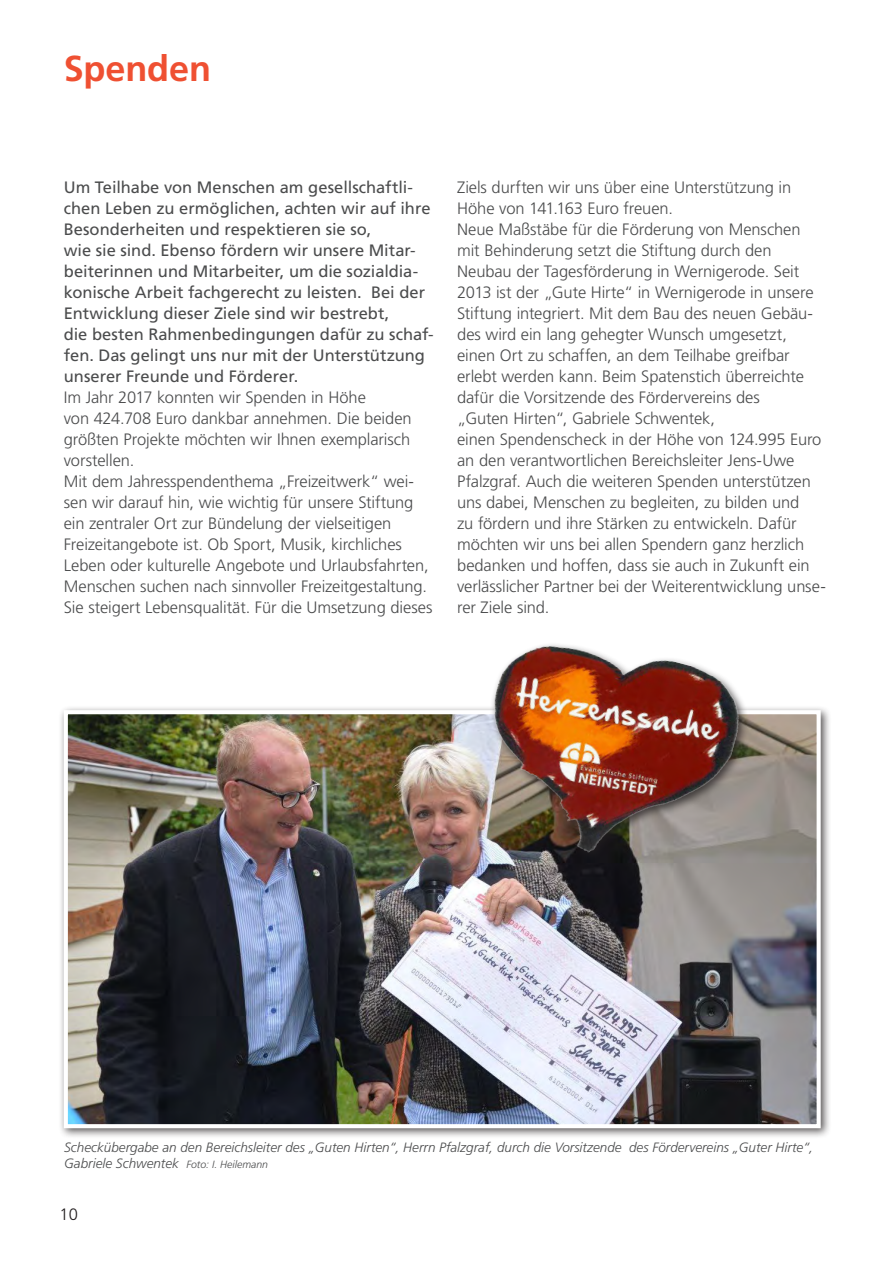
<style>
.page{position:relative;width:893px;height:1263px;background:#fff}
.page>*{position:absolute;margin:0;border:0;box-sizing:border-box;transform-origin:0 0}
.t1{font:700 36px "Frutiger LT Pro";letter-spacing:-.005em;color:#ef5032}
.t2{font:300 16.5px/21px "Frutiger LT Pro";letter-spacing:-.005em;color:#4b4c4d}
.t3{font:16.5px/21px "Frutiger LT Pro";color:#4b4c4d}
.t4{font:300 16.5px "Frutiger LT Pro";color:#231f20}
.t5{font:italic 300 13.5px/16.2px "Frutiger LT Pro";color:#4b4c4d}
.s1{font-size:10.5px}
</style>
<div class="page">
<div style="left:59px;top:705px;width:773px;height:434px;background:#231f20;opacity:.75"></div>
<img style="left:69px;top:715px;width:747px;height:408px">
<div style="left:64px;top:710px;width:757px;height:418px;border:4px solid #fff"></div>
<img style="left:442px;top:644px;width:331px;height:253px">
<p class="t1" style="left:64px;top:47px;width:149px">Spenden</p>
<p class="t3" style="left:64px;top:177px;width:368px">Um Teilhabe von Menschen am gesellschaftli&shy;chen Leben zu ermöglichen, achten wir auf ihre<br>Besonderheiten und respektieren sie so,</p>
<p class="t3" style="left:64px;top:240px;width:363px">wie sie sind. Ebenso fördern wir unsere Mitar&shy;beiterinnen und Mitarbeiter, um die sozialdia&shy;konische Arbeit fachgerecht zu leisten. Bei der Entwicklung dieser Ziele sind wir bestrebt,</p>
<p class="t3" style="left:64px;top:324px;width:371px">die besten Rahmenbedingungen dafür zu schaf&shy;fen. Das gelingt uns nur mit der Unterstützung unserer Freunde und Förderer.</p>
<p class="t2" style="left:64px;top:387px;width:304px">Im Jahr 2017 konnten wir Spenden in Höhe</p>
<p class="t2" style="left:64px;top:408px;width:349px;text-align:justify">von 424.708 Euro dankbar annehmen. Die beiden größten Projekte möchten wir Ihnen exemplarisch vorstellen.</p>
<p class="t2" style="left:64px;top:471px;width:370px">Mit dem Jahresspendenthema „Freizeitwerk“ wei&shy;sen wir darauf hin, wie wichtig für unsere Stiftung ein zentraler Ort zur Bündelung der vielseitigen Freizeitangebote ist. Ob Sport, Musik, kirchliches Leben oder kulturelle Angebote und Urlaubsfahrten, Menschen suchen nach sinnvoller Freizeitgestaltung.<br>Sie steigert Lebensqualität. Für die Umsetzung dieses</p>
<p class="t2" style="left:457px;top:177px;width:336px">Ziels durften wir uns über eine Unterstützung in<br>Höhe von 141.163 Euro freuen.</p>
<p class="t2" style="left:457px;top:219px;width:345px">Neue Maßstäbe für die Förderung von Menschen</p>
<p class="t2" style="left:457px;top:240px;width:316px">mit Behinderung setzt die Stiftung durch den</p>
<p class="t2" style="left:457px;top:261px;width:358px">Neubau der Tagesförderung in Wernigerode. Seit 2013 ist der „Gute Hirte“ in Wernigerode in unsere Stiftung integriert. Mit dem Bau des neuen Gebäu&shy;des wird ein lang gehegter Wunsch umgesetzt,</p>
<p class="t2" style="left:457px;top:345px;width:348px">einen Ort zu schaffen, an dem Teilhabe greifbar erlebt werden kann. Beim Spatenstich überreichte dafür die Vorsitzende des Fördervereins des</p>
<p class="t2" style="left:457px;top:408px;width:259px">„Guten Hirten“, Gabriele Schwentek,</p>
<p class="t2" style="left:457px;top:429px;width:370px">einen Spendenscheck in der Höhe von 124.995 Euro an den verantwortlichen Bereichsleiter Jens-Uwe Pfalzgraf. Auch die weiteren Spenden unterstützen uns dabei, Menschen zu begleiten, zu bilden und<br>zu fördern und ihre Stärken zu entwickeln. Dafür möchten wir uns bei allen Spendern ganz herzlich bedanken und hoffen, dass sie auch in Zukunft ein verlässlicher Partner bei der Weiterentwicklung unse&shy;rer Ziele sind.</p>
<p class="t5" style="left:64px;top:1139px;width:750px">Scheckübergabe an den Bereichsleiter des „Guten Hirten“, Herrn Pfalzgraf, durch die Vorsitzende des Fördervereins „Guter Hirte“,<br>Gabriele Schwentek <span class="s1">Foto: I. Heilemann</span></p>
<p class="t4" style="left:60px;top:1205px;width:20px">10</p>
</div>
